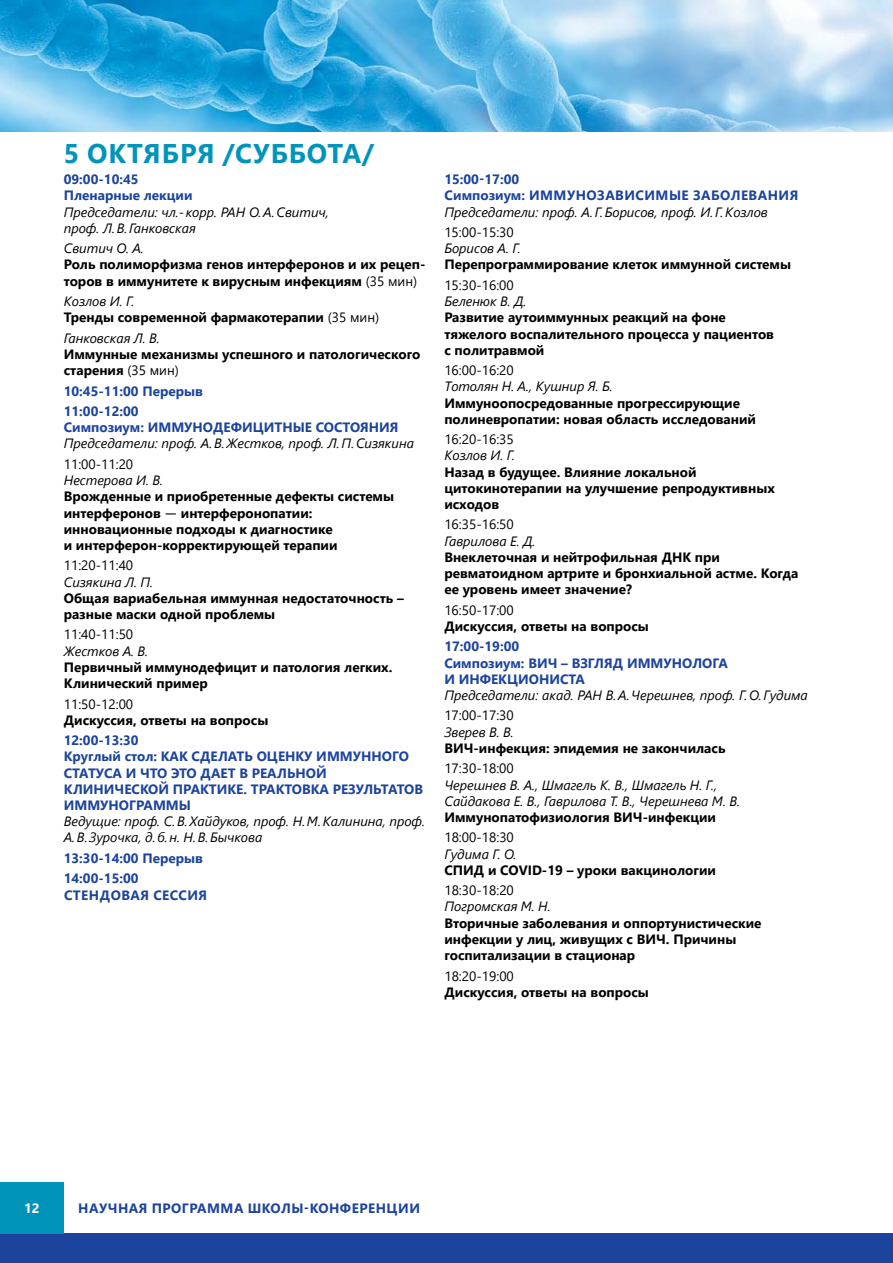
<style>
.page{position:relative;width:893px;height:1263px;background:#fff}
.page>*{position:absolute;margin:0;border:0;box-sizing:border-box;transform-origin:0 0}
.t1{font:700 27px "Segoe UI";letter-spacing:.035em;color:#0094bb}
.t2{font:700 13.5px/16.2px "Segoe UI";color:#000}
.t3{font:italic 13.5px/16.2px "Segoe UI";color:#000}
.t4{font:700 13.5px/16.2px "Segoe UI";color:#1c449c}
.t5{font:13.5px "Segoe UI";color:#000}
.t6{font:700 13.5px/16.2px "Segoe UI";letter-spacing:.035em;color:#1c449c}
.t7{font:700 13.5px "Segoe UI";color:#fff}
.s1{font-weight:400}
.s2{font-weight:400;font-style:italic}
.s3{font-family:"Gotham Pro";font-weight:400}
</style>
<div class="page">
<div style="left:0;top:1233px;width:893px;height:30px;background:#1c449c"></div>
<div style="left:0;top:1182px;width:64px;height:51px;background:#0094bb"></div>
<img style="left:0;top:0;width:893px;height:132px">
<h1 class="t1" style="left:64px;top:128px;width:312px">5 ОКТЯБРЯ /СУББОТА/</h1>
<p class="t4" style="left:64px;top:170px;width:130px">09:00‑10:45<br>Пленарные лекции</p>
<p class="t3" style="left:64px;top:201px;width:266px">Председатели: чл.‑ корр. РАН О. А. Свитич, проф. Л. В. Ганковская</p>
<p class="t3" style="left:64px;top:238px;width:82px">Свитич О. А.</p>
<p class="t2" style="left:64px;top:255px;width:361px">Роль полиморфизма генов интерферонов и их рецеп&shy;торов в иммунитете к вирусным инфекциям <span class="s1">(35 мин)</span></p>
<p class="t2" style="left:64px;top:292px;width:317px"><span class="s2">Козлов И. Г.<br></span>Тренды современной фармакотерапии <span class="s1">(35 мин)</span></p>
<p class="t3" style="left:64px;top:328px;width:98px">Ганковская Л. В.</p>
<p class="t2" style="left:64px;top:345px;width:358px">Иммунные механизмы успешного и патологического старения <span class="s1">(35 мин)</span></p>
<p class="t4" style="left:64px;top:380px;width:141px;line-height:20.4px">10:45‑11:00 Перерыв<br>11:00‑12:00</p>
<p class="t4" style="left:64px;top:418px;width:336px">Симпозиум: ИММУНОДЕФИЦИТНЫЕ СОСТОЯНИЯ</p>
<p class="t3" style="left:64px;top:433px;width:352px">Председатели: проф. А. В. Жестков, проф. Л. П. Сизякина</p>
<p class="t5" style="left:64px;top:451px;width:71px">11:00‑11:20</p>
<p class="t3" style="left:64px;top:470px;width:101px">Нестерова И. В.</p>
<p class="t2" style="left:64px;top:487px;width:332px">Врожденные и приобретенные дефекты системы интерферонов <span class="s3">—</span> интерферонопатии: инновационные подходы к диагностике<br>и интерферон--корректирующей терапии</p>
<p class="t5" style="left:64px;top:553px;width:71px">11:20‑11:40</p>
<p class="t3" style="left:64px;top:571px;width:91px">Сизякина Л. П.</p>
<p class="t2" style="left:64px;top:589px;width:342px">Общая вариабельная иммунная недостаточность – разные маски одной проблемы</p>
<p class="t5" style="left:64px;top:622px;width:71px">11:40‑11:50</p>
<p class="t3" style="left:64px;top:640px;width:86px">Жестков А. В.</p>
<p class="t2" style="left:64px;top:658px;width:330px">Первичный иммунодефицит и патология легких.<br>Клинический пример</p>
<p class="t5" style="left:64px;top:691px;width:71px">11:50‑12:00</p>
<p class="t2" style="left:64px;top:711px;width:206px">Дискуссия, ответы на вопросы</p>
<p class="t4" style="left:64px;top:731px;width:361px">12:00‑13:30<br>Круглый стол: КАК СДЕЛАТЬ ОЦЕНКУ ИММУННОГО<br>СТАТУСА И ЧТО ЭТО ДАЕТ В РЕАЛЬНОЙ<br>КЛИНИЧЕСКОЙ ПРАКТИКЕ. ТРАКТОВКА РЕЗУЛЬТАТОВ<br>ИММУНОГРАММЫ</p>
<p class="t3" style="left:64px;top:811px;width:363px">Ведущие: проф. С. В. Хайдуков, проф. Н. М. Калинина, проф.<br>А. В. Зурочка, д. б. н. Н. В. Бычкова</p>
<p class="t4" style="left:64px;top:847px;width:141px;line-height:20.4px">13:30‑14:00 Перерыв<br>14:00‑15:00</p>
<p class="t6" style="left:64px;top:885px;width:145px">СТЕНДОВАЯ СЕССИЯ</p>
<p class="t6" style="left:444px;top:170px;width:355px">15:00‑17:00<br>Симпозиум: ИММУНОЗАВИСИМЫЕ ЗАБОЛЕВАНИЯ</p>
<p class="t3" style="left:444px;top:201px;width:325px">Председатели: проф. А. Г. Борисов, проф. И. Г. Козлов</p>
<p class="t5" style="left:444px;top:219px;width:71px">15:00‑15:30</p>
<p class="t3" style="left:444px;top:238px;width:78px">Борисов А. Г.</p>
<p class="t2" style="left:444px;top:255px;width:348px">Перепрограммирование клеток иммунной системы</p>
<p class="t5" style="left:444px;top:272px;width:71px">15:30‑16:00</p>
<p class="t3" style="left:444px;top:291px;width:84px">Беленюк В. Д.</p>
<p class="t2" style="left:444px;top:308px;width:331px">Развитие аутоиммунных реакций на фоне тяжелого воспалительного процесса у пациентов с политравмой</p>
<p class="t5" style="left:444px;top:358px;width:71px">16:00‑16:20</p>
<p class="t3" style="left:444px;top:376px;width:170px">Тотолян Н. А., Кушнир Я. Б.</p>
<p class="t2" style="left:444px;top:394px;width:313px">Иммуноопосредованные прогрессирующие полиневропатии: новая область исследований</p>
<p class="t5" style="left:444px;top:427px;width:71px">16:20‑16:35</p>
<p class="t3" style="left:444px;top:445px;width:72px">Козлов И. Г.</p>
<p class="t2" style="left:444px;top:463px;width:332px">Назад в будущее. Влияние локальной цитокинотерапии на улучшение репродуктивных исходов</p>
<p class="t5" style="left:444px;top:512px;width:71px">16:35‑16:50</p>
<p class="t3" style="left:444px;top:531px;width:93px">Гаврилова Е. Д.</p>
<p class="t2" style="left:444px;top:548px;width:356px">Внеклеточная и нейтрофильная ДНК при ревматоидном артрите и бронхиальной астме. Когда ее уровень имеет значение?</p>
<p class="t5" style="left:444px;top:597px;width:71px">16:50‑17:00</p>
<p class="t2" style="left:444px;top:617px;width:206px">Дискуссия, ответы на вопросы</p>
<p class="t4" style="left:444px;top:637px;width:285px">17:00‑19:00<br>Симпозиум: ВИЧ – ВЗГЛЯД ИММУНОЛОГА<br>И ИНФЕКЦИОНИСТА</p>
<p class="t3" style="left:444px;top:685px;width:365px">Председатели: акад. РАН В. А. Черешнев, проф. Г. О. Гудима</p>
<p class="t5" style="left:444px;top:703px;width:71px">17:00‑17:30</p>
<p class="t3" style="left:444px;top:721px;width:71px">Зверев В. В.</p>
<p class="t2" style="left:444px;top:739px;width:283px">ВИЧ-инфекция: эпидемия не закончилась</p>
<p class="t5" style="left:444px;top:756px;width:71px">17:30‑18:00</p>
<p class="t3" style="left:444px;top:774px;width:297px">Черешнев В. А., Шмагель К. В., Шмагель Н. Г.,<br>Сайдакова Е. В., Гаврилова Т. В., Черешнева М. В.</p>
<p class="t2" style="left:444px;top:808px;width:273px">Иммунопатофизиология ВИЧ-инфекции</p>
<p class="t5" style="left:444px;top:825px;width:71px">18:00‑18:30</p>
<p class="t3" style="left:444px;top:843px;width:74px">Гудима Г. О.</p>
<p class="t2" style="left:444px;top:861px;width:273px">СПИД и COVID‑19 – уроки вакцинологии</p>
<p class="t5" style="left:444px;top:878px;width:71px">18:30‑18:20</p>
<p class="t3" style="left:444px;top:896px;width:108px">Погромская М. Н.</p>
<p class="t2" style="left:444px;top:914px;width:319px">Вторичные заболевания и оппортунистические инфекции у лиц, живущих с ВИЧ. Причины госпитализации в стационар</p>
<p class="t5" style="left:444px;top:963px;width:71px">18:20‑19:00</p>
<p class="t2" style="left:444px;top:983px;width:206px">Дискуссия, ответы на вопросы</p>
<p class="t7" style="left:24px;top:1195px;width:17px">12</p>
<p class="t6" style="left:78px;top:1199px;width:343px">НАУЧНАЯ ПРОГРАММА ШКОЛЫ-КОНФЕРЕНЦИИ</p>
</div>
